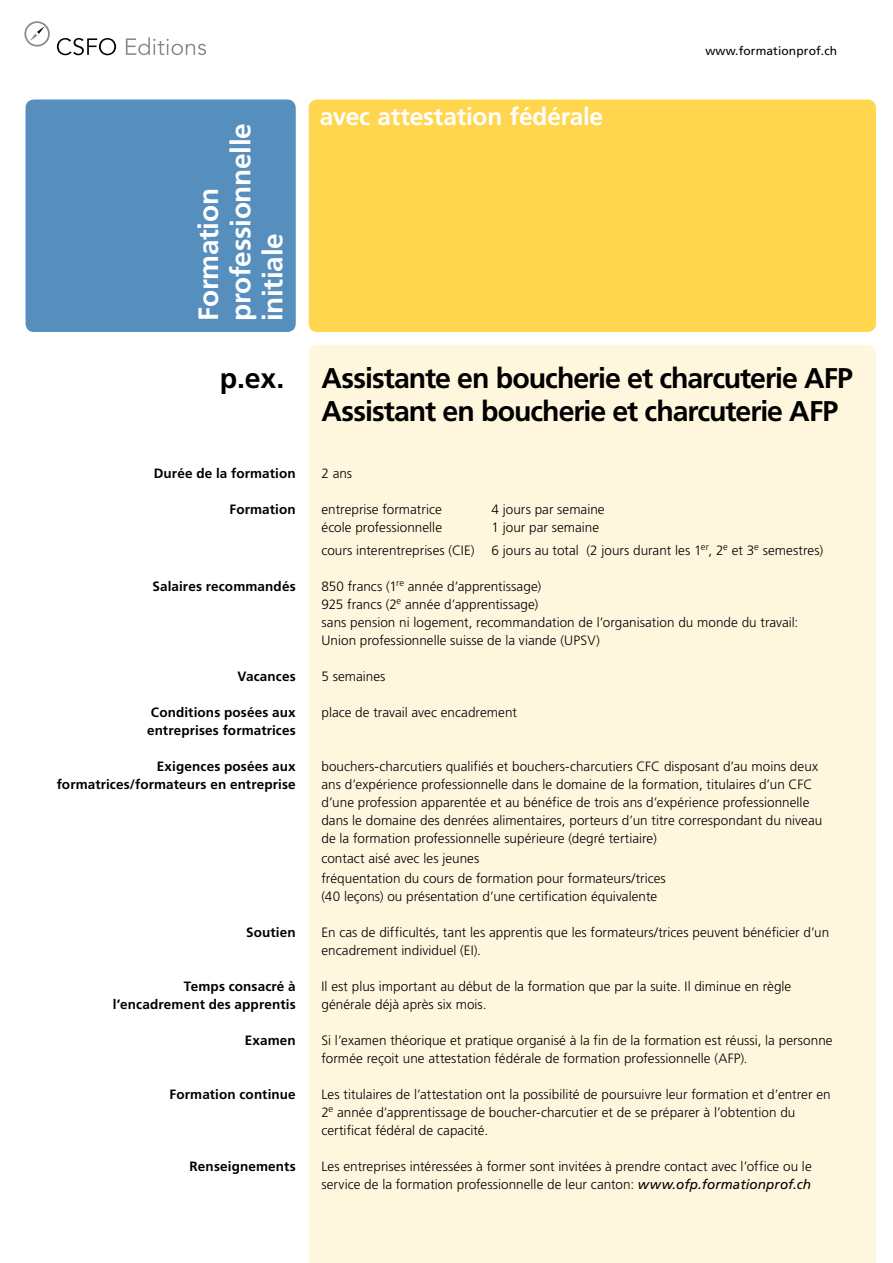
<style>
.page{position:relative;width:893px;height:1263px;background:#fff}
.page>*{position:absolute;margin:0;border:0;box-sizing:border-box;transform-origin:0 0}
.t1{font:700 28.5px/33px "Frutiger";letter-spacing:-.035em;color:#000}
.t2{font:700 28.05px/32.2px "Frutiger";letter-spacing:-.01em;color:#fff}
.t3{font:700 24.45px "Frutiger";letter-spacing:-.01em;color:#fff}
.t4{font:300 13.5px/18px "Frutiger";letter-spacing:.005em;color:#000}
.t5{font:700 13.5px/18px "Frutiger";letter-spacing:.01em;color:#000;text-align:right}
.t6{font:12px "Frutiger";letter-spacing:.01em;color:#000}
.s1{font-weight:400;font-style:italic}
</style>
<div class="page">
<div style="left:26px;top:99px;width:270px;height:233px;background:#568ebe;border-radius:9px"></div>
<div style="left:309px;top:99px;width:567px;height:233px;background:#ffd64d;border-radius:9px"></div>
<div style="left:309px;top:345px;width:567px;height:918px;background:#fff7dd"></div>
<svg style="left:24px;top:21px;width:26px;height:26px"></svg>
<svg style="left:57px;top:38px;width:59px;height:17px"></svg>
<svg style="left:126px;top:37px;width:80px;height:18px"></svg>
<h2 class="t2" style="left:192px;top:321px;width:199px;rotate:-90deg">Formation professionnelle initiale</h2>
<h1 class="t1" style="left:220px;top:361px;width:66px">p.ex.</h1>
<p class="t5" style="left:154px;top:464px;width:144px">Durée de la formation</p>
<p class="t5" style="left:230px;top:500px;width:68px">Formation</p>
<p class="t5" style="left:152px;top:577px;width:145px">Salaires recommandés</p>
<p class="t5" style="left:237px;top:667px;width:60px">Vacances</p>
<p class="t5" style="left:147px;top:703px;width:150px;text-align:left">Conditions posées aux entreprises formatrices</p>
<p class="t5" style="left:57px;top:757px;width:241px">Exigences posées aux formatrices/formateurs en entreprise</p>
<p class="t5" style="left:246px;top:923px;width:51px">Soutien</p>
<p class="t5" style="left:113px;top:977px;width:184px">Temps consacré à l’encadrement des apprentis</p>
<p class="t5" style="left:245px;top:1031px;width:52px">Examen</p>
<p class="t5" style="left:170px;top:1085px;width:128px">Formation continue</p>
<p class="t5" style="left:190px;top:1157px;width:108px">Renseignements</p>
<h3 class="t3" style="left:320px;top:102px;width:285px">avec attestation fédérale</h3>
<p class="t6" style="left:705px;top:44px;width:133px">www.formationprof.ch</p>
<h1 class="t1" style="left:321px;top:362px;width:533px">Assistante en boucherie et charcuterie AFP<br>Assistant en boucherie et charcuterie AFP</h1>
<p class="t4" style="left:321px;top:465px;width:32px">2 ans</p>
<p class="t4" style="left:321px;top:501px;width:122px">entreprise formatrice</p>
<p class="t4" style="left:492px;top:501px;width:115px">4 jours par semaine</p>
<p class="t4" style="left:321px;top:519px;width:122px">école professionnelle</p>
<p class="t4" style="left:492px;top:519px;width:109px">1 jour par semaine</p>
<p class="t4" style="left:321px;top:541px;width:155px">cours interentreprises (CIE)</p>
<p class="t4" style="left:492px;top:541px;width:333px">6 jours au total (2 jours durant les 1<sup>er</sup>, 2<sup>e</sup> et 3<sup>e</sup> semestres)</p>
<p class="t4" style="left:321px;top:577px;width:478px">850 francs (1<sup>re</sup> année d’apprentissage)<br>925 francs (2<sup>e</sup> année d’apprentissage)<br>sans pension ni logement, recommandation de l’organisation du monde du travail:<br>Union professionnelle suisse de la viande (UPSV)</p>
<p class="t4" style="left:321px;top:667px;width:66px">5 semaines</p>
<p class="t4" style="left:321px;top:703px;width:197px">place de travail avec encadrement</p>
<p class="t4" style="left:321px;top:757px;width:502px">bouchers-charcutiers qualifiés et bouchers-charcutiers CFC disposant d’au moins deux ans d’expérience professionnelle dans le domaine de la formation, titulaires d’un CFC d’une profession apparentée et au bénéfice de trois ans d’expérience professionnelle dans le domaine des denrées alimentaires, porteurs d’un titre correspondant du niveau de la formation professionnelle supérieure (degré tertiaire)</p>
<p class="t4" style="left:321px;top:848px;width:346px;line-height:20.1px">contact aisé avec les jeunes<br>fréquentation du cours de formation pour formateurs/trices</p>
<p class="t4" style="left:321px;top:887px;width:337px">(40 leçons) ou présentation d’une certification équivalente</p>
<p class="t4" style="left:321px;top:923px;width:509px">En cas de difficultés, tant les apprentis que les formateurs/trices peuvent bénéficier d’un encadrement individuel (EI).</p>
<p class="t4" style="left:321px;top:977px;width:471px">Il est plus important au début de la formation que par la suite. Il diminue en règle générale déjà après six mois.</p>
<p class="t4" style="left:321px;top:1031px;width:513px">Si l’examen théorique et pratique organisé à la fin de la formation est réussi, la personne formée reçoit une attestation fédérale de formation professionnelle (AFP).</p>
<p class="t4" style="left:321px;top:1085px;width:511px">Les titulaires de l’attestation ont la possibilité de poursuivre leur formation et d’entrer en<br>2<sup>e</sup> année d’apprentissage de boucher-charcutier et de se préparer à l’obtention du certificat fédéral de capacité.</p>
<p class="t4" style="left:321px;top:1157px;width:492px">Les entreprises intéressées à former sont invitées à prendre contact avec l’office ou le service de la formation professionnelle de leur canton: <span class="s1">www.ofp.formationprof.ch</span></p>
</div>
